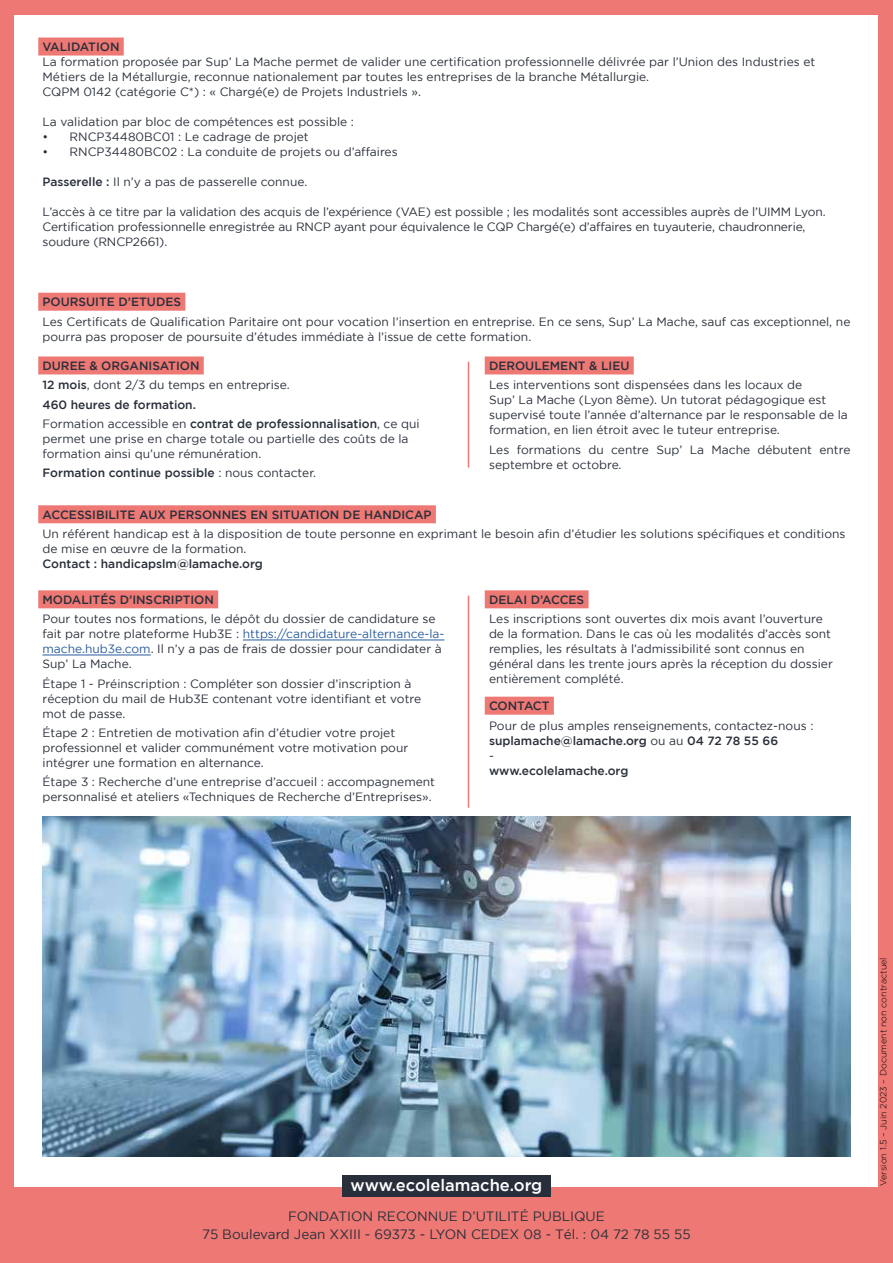
<style>
.page{position:relative;width:893px;height:1263px;background:#ee7874}
.page>*{position:absolute;margin:0;border:0;box-sizing:border-box;transform-origin:0 0}
.t1{font:500 16.5px "Gotham";color:#fff}
.t2{font:13.5px/18px "Gotham";color:#292f3a;text-align:center}
.t3{font:12px/15px "Gotham";color:#292f3a}
.t4{font:500 12px/19.2px "Gotham";color:#292f3a}
.t5{font:300 9px "Gotham";color:#000}
.s1{font-weight:500}
.s2{font-weight:400}
.s3{color:#275b9b}
</style>
<div class="page">
<div style="left:15px;top:15px;width:863px;height:1171px;background:#fff"></div>
<div style="left:342px;top:1176px;width:209px;height:21px;background:#292f3a"></div>
<div style="left:38px;top:293px;width:147px;height:18px;background:#ee7874"></div>
<div style="left:38px;top:356px;width:166px;height:18px;background:#ee7874"></div>
<div style="left:38px;top:38px;width:86px;height:18px;background:#ee7874"></div>
<hr style="left:468px;top:362px;width:1px;height:105px;background:#ee7874">
<div style="left:485px;top:356px;width:149px;height:18px;background:#ee7874"></div>
<div style="left:38px;top:505px;width:398px;height:18px;background:#ee7874"></div>
<hr style="left:468px;top:596px;width:1px;height:211px;background:#ee7874">
<img style="left:43px;top:816px;width:807px;height:341px">
<div style="left:38px;top:590px;width:180px;height:18px;background:#ee7874"></div>
<hr style="left:243px;top:640px;width:201px;height:1px;background:#275b9b">
<hr style="left:43px;top:655px;width:108px;height:1px;background:#275b9b">
<div style="left:485px;top:590px;width:104px;height:18px;background:#ee7874"></div>
<div style="left:485px;top:697px;width:69px;height:18px;background:#ee7874"></div>
<p class="t4" style="left:43px;top:37px;width:78px">VALIDATION</p>
<p class="t3" style="left:43px;top:54px;width:774px">La formation proposée par Sup’ La Mache permet de valider une certification professionnelle délivrée par l’Union des Industries et<br>Métiers de la Métallurgie, reconnue nationalement par toutes les entreprises de la branche Métallurgie.<br>CQPM 0142 (catégorie C*) : « Chargé(e) de Projets Industriels ».</p>
<p class="t3" style="left:43px;top:114px;width:313px">La validation par bloc de compétences est possible :</p>
<p class="t3" style="left:43px;top:129px;width:268px">• RNCP34480BC01 : Le cadrage de projet</p>
<p class="t3" style="left:43px;top:144px;width:357px">• RNCP34480BC02 : La conduite de projets ou d’affaires</p>
<p class="t3" style="left:43px;top:174px;width:266px"><span class="s1">Passerelle :</span> Il n’y a pas de passerelle connue.</p>
<p class="t3" style="left:43px;top:204px;width:785px">L’accès à ce titre par la validation des acquis de l’expérience (VAE) est possible ; les modalités sont accessibles auprès de l’UIMM Lyon.<br>Certification professionnelle enregistrée au RNCP ayant pour équivalence le CQP Chargé(e) d’affaires en tuyauterie, chaudronnerie, soudure (RNCP2661).</p>
<p class="t4" style="left:43px;top:292px;width:140px">POURSUITE D’ETUDES</p>
<p class="t3" style="left:43px;top:314px;width:809px">Les Certificats de Qualification Paritaire ont pour vocation l’insertion en entreprise. En ce sens, Sup’ La Mache, sauf cas exceptionnel, ne pourra pas proposer de poursuite d’études immédiate à l’issue de cette formation.</p>
<p class="t4" style="left:43px;top:356px;width:379px">DUREE &amp; ORGANISATION<br>12 mois<span class="s2">, dont 2/3 du temps en entreprise.<br></span>460 heures de formation.<br><span class="s2">Formation accessible en</span> contrat de professionnalisation<span class="s2">, ce qui</span></p>
<p class="t3" style="left:43px;top:431px;width:367px">permet une prise en charge totale ou partielle des coûts de la formation ainsi qu’une rémunération.</p>
<p class="t4" style="left:43px;top:463px;width:275px">Formation continue possible <span class="s2">: nous contacter.</span></p>
<p class="t4" style="left:489px;top:356px;width:142px">DEROULEMENT &amp; LIEU</p>
<p class="t3" style="left:489px;top:377px;width:360px">Les interventions sont dispensées dans les locaux de<br>Sup’ La Mache (Lyon 8ème). Un tutorat pédagogique est supervisé toute l’année d’alternance par le responsable de la formation, en lien étroit avec le tuteur entreprise.</p>
<p class="t3" style="left:489px;top:442px;width:363px">Les formations du centre Sup’ La Mache débutent entre septembre et octobre.</p>
<p class="t4" style="left:43px;top:505px;width:391px">ACCESSIBILITE AUX PERSONNES EN SITUATION DE HANDICAP</p>
<p class="t3" style="left:43px;top:526px;width:804px">Un référent handicap est à la disposition de toute personne en exprimant le besoin afin d’étudier les solutions spécifiques et conditions de mise en œuvre de la formation.</p>
<p class="t4" style="left:43px;top:554px;width:222px">Contact : handicapslm@lamache.org</p>
<p class="t4" style="left:43px;top:590px;width:173px">MODALITÉS D’INSCRIPTION</p>
<p class="t3" style="left:43px;top:611px;width:403px">Pour toutes nos formations, le dépôt du dossier de candidature se fait par notre plateforme Hub3E : <span class="s3">https://candidature-alternance-la&shy;mache.hub3e.com</span>. Il n’y a pas de frais de dossier pour candidater à Sup’ La Mache.</p>
<p class="t3" style="left:43px;top:676px;width:380px">Étape 1 - Préinscription : Compléter son dossier d’inscription à réception du mail de Hub3E contenant votre identifiant et votre mot de passe.</p>
<p class="t3" style="left:43px;top:725px;width:367px">Étape 2 : Entretien de motivation afin d’étudier votre projet professionnel et valider communément votre motivation pour intégrer une formation en alternance.</p>
<p class="t3" style="left:43px;top:774px;width:394px">Étape 3 : Recherche d’une entreprise d’accueil : accompagnement personnalisé et ateliers «Techniques de Recherche d’Entreprises».</p>
<p class="t4" style="left:489px;top:590px;width:97px">DELAI D’ACCES</p>
<p class="t3" style="left:489px;top:611px;width:345px">Les inscriptions sont ouvertes dix mois avant l’ouverture de la formation. Dans le cas où les modalités d’accès sont remplies, les résultats à l’admissibilité sont connus en général dans les trente jours après la réception du dossier entièrement complété.</p>
<p class="t4" style="left:489px;top:696px;width:62px">CONTACT</p>
<p class="t3" style="left:489px;top:718px;width:326px">Pour de plus amples renseignements, contactez-nous : <span class="s1">suplamache@lamache.org</span> ou au <span class="s1">04 72 78 55 66<br></span>-</p>
<p class="t4" style="left:489px;top:760px;width:141px">www.ecolelamache.org</p>
<h1 class="t1" style="left:351px;top:1175px;width:193px">www.ecolelamache.org</h1>
<p class="t2" style="left:202px;top:1207px;width:490px">FONDATION RECONNUE D’UTILITÉ PUBLIQUE<br>75 Boulevard Jean XXIII - 69373 - LYON CEDEX 08 - Tél. : 04 72 78 55 55</p>
<p class="t5" style="left:878px;top:1186px;width:230px;rotate:-90deg">Version 1.5 – Juin 2023 – Document non contractuel</p>
</div>
